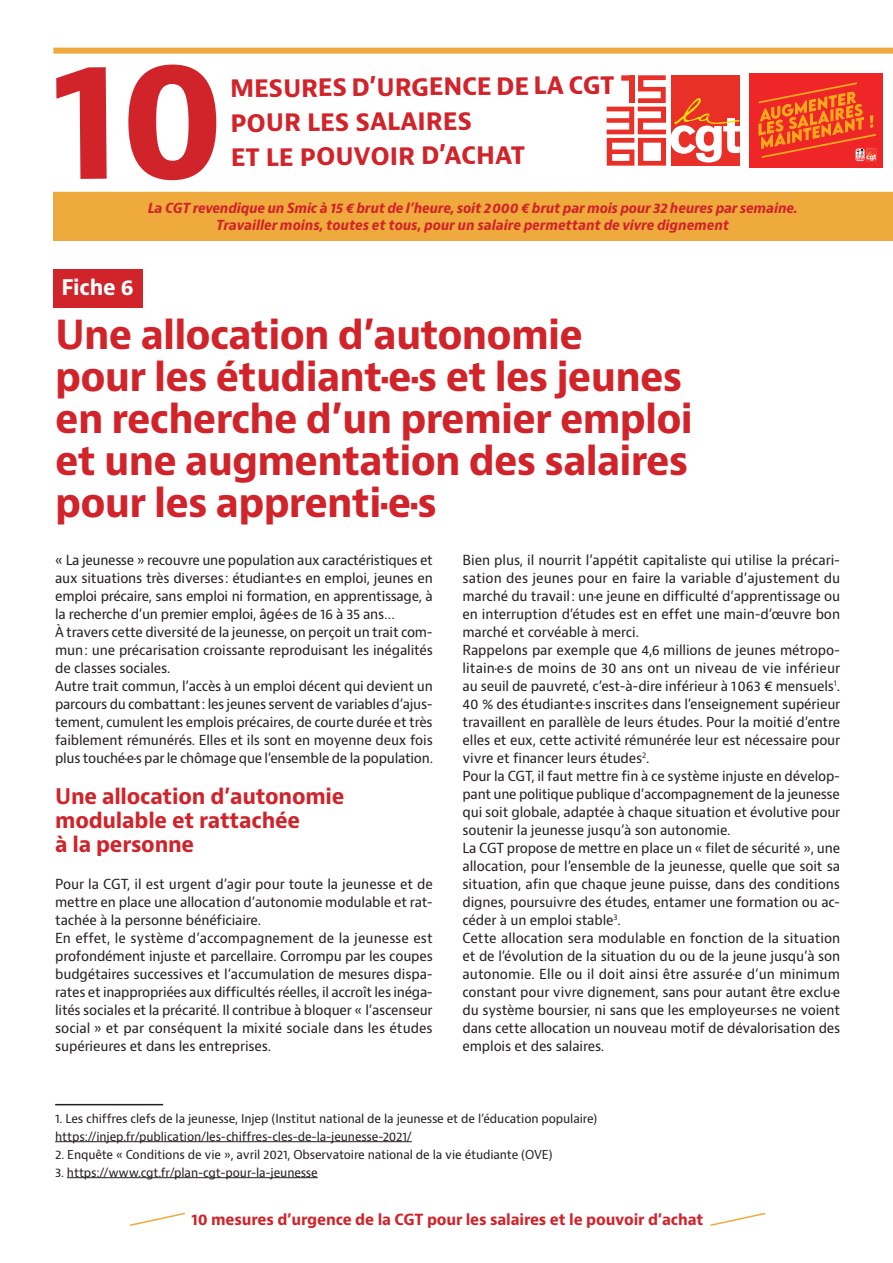
<style>
.page{position:relative;width:893px;height:1263px;background:#fff}
.page>*{position:absolute;margin:0;border:0;box-sizing:border-box;transform-origin:0 0}
.t1{font:700 39px/42px "Bernino Sans";letter-spacing:-.02em;color:#d1232a}
.t2{font:700 25.5px/34px "Bernino Sans";color:#d1232a}
.t3{font:700 21px/24px "Bernino Sans";letter-spacing:-.01em;color:#d1232a}
.t4{font:700 21px "Bernino Sans";letter-spacing:-.01em;color:#fff}
.t5{font:700 15px "Bernino Sans";letter-spacing:-.01em;color:#d1232a}
.t6{font:13.5px/18px "Bernino Sans";letter-spacing:-.01em;color:#231f20}
.t7{font:italic 700 13.5px/16.5px "Bernino Sans";letter-spacing:-.02em;color:#d1232a;text-align:center}
.t8{font:12px/18px "Bernino Sans";letter-spacing:-.01em;color:#231f20}
</style>
<div class="page">
<svg style="left:710px;top:1212px;width:56px;height:14px"></svg>
<svg style="left:130px;top:1212px;width:55px;height:14px"></svg>
<hr style="left:55px;top:1104px;width:108px;height:1px;background:#231f20">
<hr style="left:55px;top:1141px;width:357px;height:1px;background:#231f20">
<hr style="left:67px;top:1177px;width:251px;height:1px;background:#231f20">
<div style="left:53px;top:48px;width:840px;height:6px;background:#eeaa3d"></div>
<div style="left:53px;top:269px;width:90px;height:38px;background:#d1232a"></div>
<div style="left:749px;top:73px;width:133px;height:94px;background:#ee2628"></div>
<svg style="left:758px;top:82px;width:118px;height:79px"></svg>
<svg style="left:607px;top:75px;width:133px;height:91px"></svg>
<div style="left:53px;top:192px;width:840px;height:49px;background:#eeaa3d"></div>
<h2 class="t2" style="left:229px;top:73px;width:387px;rotate:-1deg">MESURES D’URGENCE DE LA CGT<br>POUR LES SALAIRES</h2>
<h2 class="t2" style="left:230px;top:142px;width:296px;rotate:-1deg">ET LE POUVOIR D’ACHAT</h2>
<p class="t7" style="left:148px;top:200px;width:651px">La CGT revendique un Smic à 15 € brut de l’heure, soit 2000 € brut par mois pour 32 heures par semaine.<br>Travailler moins, toutes et tous, pour un salaire permettant de vivre dignement</p>
<h3 class="t4" style="left:61px;top:273px;width:74px">Fiche 6</h3>
<h1 class="t1" style="left:55px;top:314px;width:639px">Une allocation d’autonomie<br>pour les étudiant·e·s et les jeunes en recherche d’un premier emploi et une augmentation des salaires pour les apprenti·e·s</h1>
<p class="t6" style="left:55px;top:551px;width:379px">« La jeunesse » recouvre une population aux caractéristiques et aux situations très diverses: étudiant·e·s en emploi, jeunes en emploi précaire, sans emploi ni formation, en apprentissage, à la recherche d’un premier emploi, âgé·e·s de 16 à 35 ans…<br>À travers cette diversité de la jeunesse, on perçoit un trait com&shy;mun: une précarisation croissante reproduisant les inégalités de classes sociales.<br>Autre trait commun, l’accès à un emploi décent qui devient un parcours du combattant: les jeunes servent de variables d’ajus&shy;tement, cumulent les emplois précaires, de courte durée et très faiblement rémunérés. Elles et ils sont en moyenne deux fois plus touché·e·s par le chômage que l’ensemble de la population.</p>
<h3 class="t3" style="left:55px;top:784px;width:291px">Une allocation d’autonomie modulable et rattachée<br>à la personne</h3>
<p class="t6" style="left:55px;top:875px;width:379px">Pour la CGT, il est urgent d’agir pour toute la jeunesse et de mettre en place une allocation d’autonomie modulable et rat&shy;tachée à la personne bénéficiaire.<br>En effet, le système d’accompagnement de la jeunesse est profondément injuste et parcellaire. Corrompu par les coupes budgétaires successives et l’accumulation de mesures dispa&shy;rates et inappropriées aux difficultés réelles, il accroît les inéga&shy;lités sociales et la précarité. Il contribue à bloquer « l’ascenseur social » et par conséquent la mixité sociale dans les études supérieures et dans les entreprises.</p>
<p class="t6" style="left:462px;top:551px;width:379px">Bien plus, il nourrit l’appétit capitaliste qui utilise la précari&shy;sation des jeunes pour en faire la variable d’ajustement du marché du travail: un·e jeune en difficulté d’apprentissage ou en interruption d’études est en effet une main-d’œuvre bon marché et corvéable à merci.<br>Rappelons par exemple que 4,6 millions de jeunes métropo&shy;litain·e·s de moins de 30 ans ont un niveau de vie inférieur au seuil de pauvreté, c’est-à-dire inférieur à 1063 € mensuels<sup>1</sup>.<br>40 % des étudiant·e·s inscrit·e·s dans l’enseignement supérieur travaillent en parallèle de leurs études. Pour la moitié d’entre elles et eux, cette activité rémunérée leur est nécessaire pour vivre et financer leurs études<sup>2</sup>.<br>Pour la CGT, il faut mettre fin à ce système injuste en dévelop&shy;pant une politique publique d’accompagnement de la jeunesse qui soit globale, adaptée à chaque situation et évolutive pour soutenir la jeunesse jusqu’à son autonomie.<br>La CGT propose de mettre en place un « filet de sécurité », une allocation, pour l’ensemble de la jeunesse, quelle que soit sa situation, afin que chaque jeune puisse, dans des conditions dignes, poursuivre des études, entamer une formation ou ac&shy;céder à un emploi stable<sup>3</sup>.<br>Cette allocation sera modulable en fonction de la situation et de l’évolution de la situation du ou de la jeune jusqu’à son autonomie. Elle ou il doit ainsi être assuré·e d’un minimum constant pour vivre dignement, sans pour autant être exclu·e du système boursier, ni sans que les employeur·se·s ne voient dans cette allocation un nouveau motif de dévalorisation des emplois et des salaires.</p>
<p class="t8" style="left:55px;top:1109px;width:544px">1. Les chiffres clefs de la jeunesse, Injep (Institut national de la jeunesse et de l’éducation populaire) https://injep.fr/publication/les-chiffres-cles-de-la-jeunesse-2021/</p>
<p class="t8" style="left:55px;top:1145px;width:499px">2. Enquête « Conditions de vie », avril 2021, Observatoire national de la vie étudiante (OVE)</p>
<p class="t8" style="left:55px;top:1163px;width:264px">3. https://www.cgt.fr/plan-cgt-pour-la-jeunesse</p>
<p class="t5" style="left:192px;top:1210px;width:513px">10 mesures d’urgence de la CGT pour les salaires et le pouvoir d’achat</p>
</div>
